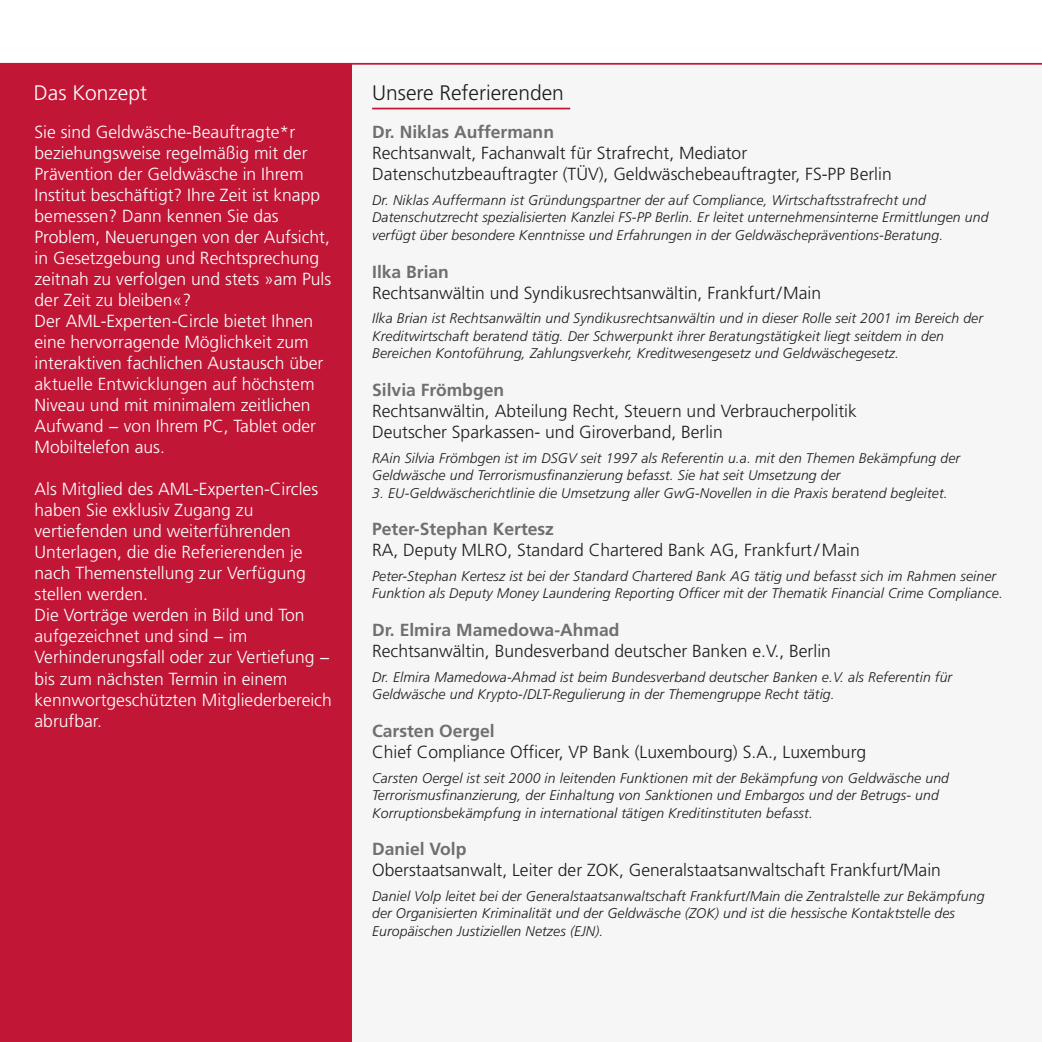
<style>
.page{position:relative;width:1042px;height:1042px;background:#fff}
.page>*{position:absolute;margin:0;border:0;box-sizing:border-box;transform-origin:0 0}
.t1{font:300 21px "Frutiger LT Pro";color:#1d1d1b}
.t2{font:300 21px "Frutiger LT Pro";color:#fff}
.t3{font:300 17.5px/21px "Frutiger LT Pro";color:#fff}
.t4{font:300 17.5px/21px "Frutiger LT Pro";color:#1d1d1b}
.t5{font:700 17.5px "Frutiger LT Pro";color:#6f6f6e}
.t6{font:italic 300 14px/17.5px "Frutiger LT Pro";letter-spacing:.01em;color:#1d1d1b}
</style>
<div class="page">
<hr style="left:0;top:0;width:1px;height:65px;background:#c21636">
<div style="left:0;top:64px;width:352px;height:978px;background:#c21636"></div>
<div style="left:352px;top:65px;width:690px;height:977px;background:#f6f6f6"></div>
<hr style="left:0;top:65px;width:1px;height:977px;background:#f1f1f1">
<hr style="left:0;top:63px;width:1042px;height:2px;background:#c21636">
<hr style="left:372px;top:108px;width:198px;height:1px;background:#c21636">
<h1 class="t2" style="left:34px;top:84px;width:115px">Das Konzept</h1>
<p class="t3" style="left:35px;top:123px;width:298px">Sie sind Geldwäsche-Beauftragte*r beziehungsweise regelmäßig mit der Prävention der Geldwäsche in Ihrem Institut beschäftigt? Ihre Zeit ist knapp bemessen? Dann kennen Sie das Problem, Neuerungen von der Aufsicht, in Gesetzgebung und Rechtsprechung zeitnah zu verfolgen und stets »am Puls der Zeit zu bleiben«?<br>Der AML-Experten-Circle bietet Ihnen eine hervorragende Möglichkeit zum interaktiven fachlichen Austausch über aktuelle Entwicklungen auf höchstem Niveau und mit minimalem zeitlichen Aufwand − von Ihrem PC, Tablet oder Mobiltelefon aus.</p>
<p class="t3" style="left:35px;top:480px;width:299px">Als Mitglied des AML-Experten-Circles haben Sie exklusiv Zugang zu vertiefenden und weiterführenden<br>Unterlagen, die die Referierenden je nach Themenstellung zur Verfügung stellen werden.<br>Die Vorträge werden in Bild und Ton aufgezeichnet und sind − im<br>Verhinderungsfall oder zur Vertiefung − bis zum nächsten Termin in einem kennwortgeschützten Mitgliederbereich abrufbar.</p>
<h1 class="t1" style="left:372px;top:84px;width:193px">Unsere Referierenden</h1>
<p class="t5" style="left:372px;top:125px;width:183px">Dr. Niklas Auffermann</p>
<p class="t4" style="left:372px;top:144px;width:521px">Rechtsanwalt, Fachanwalt für Strafrecht, Mediator<br>Datenschutzbeauftragter (TÜV), Geldwäschebeauftragter, FS-PP Berlin</p>
<p class="t6" style="left:372px;top:193px;width:618px">Dr. Niklas Auffermann ist Gründungspartner der auf Compliance, Wirtschaftsstrafrecht und<br>Datenschutzrecht spezialisierten Kanzlei FS-PP Berlin. Er leitet unternehmensinterne Ermittlungen und verfügt über besondere Kenntnisse und Erfahrungen in der Geldwäschepräventions-Beratung.</p>
<p class="t5" style="left:372px;top:265px;width:78px">Ilka Brian</p>
<p class="t4" style="left:372px;top:284px;width:450px">Rechtsanwältin und Syndikusrechtsanwältin, Frankfurt / Main</p>
<p class="t6" style="left:372px;top:311px;width:612px">Ilka Brian ist Rechtsanwältin und Syndikusrechtsanwältin und in dieser Rolle seit 2001 im Bereich der<br>Kreditwirtschaft beratend tätig. Der Schwerpunkt ihrer Beratungstätigkeit liegt seitdem in den<br>Bereichen Kontoführung, Zahlungsverkehr, Kreditwesengesetz und Geldwäschegesetz.</p>
<p class="t5" style="left:372px;top:383px;width:133px">Silvia Frömbgen</p>
<p class="t4" style="left:372px;top:402px;width:486px">Rechtsanwältin, Abteilung Recht, Steuern und Verbraucherpolitik<br>Deutscher Sparkassen- und Giroverband, Berlin</p>
<p class="t6" style="left:372px;top:450px;width:589px">RAin Silvia Frömbgen ist im DSGV seit 1997 als Referentin u.a. mit den Themen Bekämpfung der<br>Geldwäsche und Terrorismusfinanzierung befasst. Sie hat seit Umsetzung der</p>
<p class="t6" style="left:372px;top:485px;width:577px">3. EU-Geldwäscherichtlinie die Umsetzung aller GwG-Novellen in die Praxis beratend begleitet.</p>
<p class="t5" style="left:372px;top:522px;width:183px">Peter-Stephan Kertesz</p>
<p class="t4" style="left:372px;top:541px;width:489px">RA, Deputy MLRO, Standard Chartered Bank AG, Frankfurt / Main</p>
<p class="t6" style="left:372px;top:568px;width:632px">Peter-Stephan Kertesz ist bei der Standard Chartered Bank AG tätig und befasst sich im Rahmen seiner<br>Funktion als Deputy Money Laundering Reporting Officer mit der Thematik Financial Crime Compliance.</p>
<p class="t5" style="left:372px;top:623px;width:249px">Dr. Elmira Mamedowa-Ahmad</p>
<p class="t4" style="left:372px;top:642px;width:460px">Rechtsanwältin, Bundesverband deutscher Banken e.V., Berlin</p>
<p class="t6" style="left:372px;top:669px;width:582px">Dr. Elmira Mamedowa-Ahmad ist beim Bundesverband deutscher Banken e.V. als Referentin für<br>Geldwäsche und Krypto-/DLT-Regulierung in der Themengruppe Recht tätig.</p>
<p class="t5" style="left:372px;top:724px;width:124px">Carsten Oergel</p>
<p class="t4" style="left:372px;top:743px;width:495px">Chief Compliance Officer, VP Bank (Luxembourg) S.A., Luxemburg</p>
<p class="t6" style="left:372px;top:770px;width:578px">Carsten Oergel ist seit 2000 in leitenden Funktionen mit der Bekämpfung von Geldwäsche und<br>Terrorismusfinanzierung, der Einhaltung von Sanktionen und Embargos und der Betrugs- und<br>Korruptionsbekämpfung in international tätigen Kreditinstituten befasst.</p>
<p class="t5" style="left:372px;top:842px;width:96px">Daniel Volp</p>
<p class="t4" style="left:372px;top:861px;width:570px">Oberstaatsanwalt, Leiter der ZOK, Generalstaatsanwaltschaft Frankfurt/Main</p>
<p class="t6" style="left:372px;top:888px;width:614px">Daniel Volp leitet bei der Generalstaatsanwaltschaft Frankfurt/Main die Zentralstelle zur Bekämpfung der Organisierten Kriminalität und der Geldwäsche (ZOK) und ist die hessische Kontaktstelle des<br>Europäischen Justiziellen Netzes (EJN).</p>
</div>
